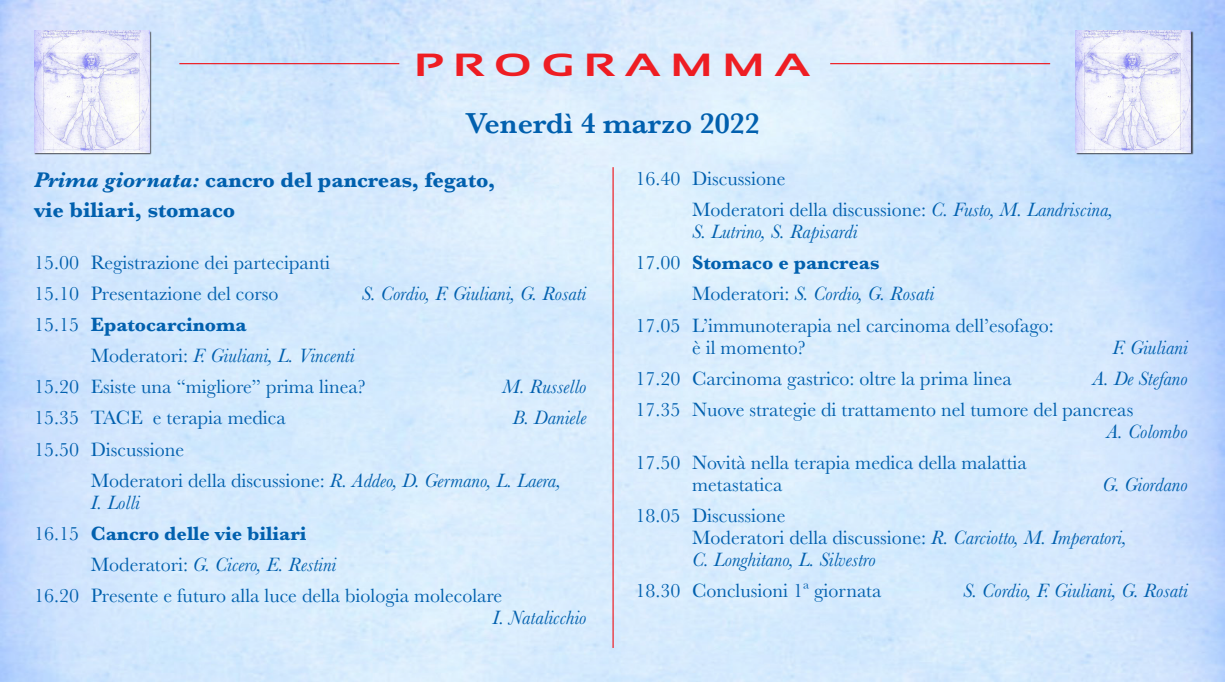
<style>
.page{position:relative;width:1225px;height:682px;background:#fff}
.page>*{position:absolute;margin:0;border:0;box-sizing:border-box;transform-origin:0 0}
.Normale{font:700 32px "Sansation";letter-spacing:.2em;color:#ee1d23;scale:1.5 1}
.Normale-2{font:600 30px "Baskerville";color:#0160ae}
.Normale-3{font:700 22px "Baskerville";color:#0160ae}
.Normale-4{font:20px "Baskerville";color:#0160ae}
.Normale-5{font:italic 20px "Baskerville";color:#0160ae}
.Normale-6{font:700 20px "Baskerville";color:#0160ae}
.s1{font-style:italic}
.s2{font-weight:400}
.s3{font-style:normal}
</style>
<div class="page">
<img style="left:0;top:0;width:1225px;height:681px">
<div style="left:34px;top:31px;width:118px;height:124px;background:#231f20;opacity:.75"></div>
<img style="left:34px;top:30px;width:116px;height:122px">
<div style="left:1076px;top:31px;width:117px;height:124px;background:#231f20;opacity:.75"></div>
<img style="left:1075px;top:30px;width:116px;height:122px">
<hr style="left:179px;top:63px;width:220px;height:1px;background:#ee1d23">
<hr style="left:830px;top:63px;width:220px;height:1px;background:#ee1d23">
<hr style="left:612px;top:167px;width:2px;height:480px;background:#ee1d23">
<p class="Normale" style="left:414px;top:47px;width:266px">PROGRAMMA</p>
<p class="Normale-2" style="left:465px;top:102px;width:296px">Venerdì 4 marzo 2022</p>
<p class="Normale-4" style="left:635px;top:166px;width:152px">16.40 Discussione</p>
<p class="Normale-4" style="left:692px;top:197px;width:423px">Moderatori della discussione: <span class="s1">C. Fusto, M. Landriscina,</span></p>
<p class="Normale-5" style="left:692px;top:218px;width:167px">S. Lutrino, S. Rapisardi</p>
<p class="Normale-6" style="left:635px;top:249px;width:246px"><span class="s2">17.00</span> Stomaco e pancreas</p>
<p class="Normale-5" style="left:692px;top:280px;width:244px"><span class="s3">Moderatori:</span> S. Cordio, G. Rosati</p>
<p class="Normale-4" style="left:635px;top:312px;width:420px">17.05 L’immunoterapia nel carcinoma dell’esofago:</p>
<p class="Normale-4" style="left:692px;top:334px;width:115px">è il momento?</p>
<p class="Normale-5" style="left:1113px;top:334px;width:77px">F. Giuliani</p>
<p class="Normale-4" style="left:635px;top:365px;width:378px">17.20 Carcinoma gastrico: oltre la prima linea</p>
<p class="Normale-5" style="left:1093px;top:365px;width:97px">A. De Stefano</p>
<p class="Normale-4" style="left:635px;top:396px;width:499px">17.35 Nuove strategie di trattamento nel tumore del pancreas</p>
<p class="Normale-5" style="left:1107px;top:418px;width:83px">A. Colombo</p>
<p class="Normale-4" style="left:635px;top:449px;width:393px">17.50 Novità nella terapia medica della malattia</p>
<p class="Normale-4" style="left:692px;top:471px;width:92px">metastatica</p>
<p class="Normale-5" style="left:1103px;top:471px;width:87px">G. Giordano</p>
<p class="Normale-4" style="left:635px;top:502px;width:152px">18.05 Discussione</p>
<p class="Normale-4" style="left:692px;top:524px;width:436px">Moderatori della discussione: <span class="s1">R. Carciotto, M. Imperatori,</span></p>
<p class="Normale-5" style="left:692px;top:546px;width:185px">C. Longhitano, L. Silvestro</p>
<p class="Normale-4" style="left:635px;top:577px;width:248px">18.30 Conclusioni 1ª giornata</p>
<p class="Normale-5" style="left:963px;top:577px;width:226px">S. Cordio, F. Giuliani, G. Rosati</p>
<p class="Normale-3" style="left:34px;top:164px;width:463px"><span class="s1">Prima giornata:</span> cancro del pancreas, fegato,</p>
<p class="Normale-3" style="left:34px;top:194px;width:203px">vie biliari, stomaco</p>
<p class="Normale-4" style="left:34px;top:250px;width:298px">15.00 Registrazione dei partecipanti</p>
<p class="Normale-4" style="left:34px;top:281px;width:246px">15.10 Presentazione del corso</p>
<p class="Normale-5" style="left:362px;top:280px;width:226px">S. Cordio, F. Giuliani, G. Rosati</p>
<p class="Normale-6" style="left:34px;top:310px;width:214px"><span class="s2">15.15</span> Epatocarcinoma</p>
<p class="Normale-5" style="left:91px;top:342px;width:265px"><span class="s3">Moderatori:</span> F. Giuliani, L. Vincenti</p>
<p class="Normale-4" style="left:34px;top:374px;width:333px">15.20 Esiste una “migliore” prima linea?</p>
<p class="Normale-5" style="left:503px;top:373px;width:85px">M. Russello</p>
<p class="Normale-4" style="left:34px;top:405px;width:253px">15.35 TACE e terapia medica</p>
<p class="Normale-5" style="left:513px;top:404px;width:75px">B. Daniele</p>
<p class="Normale-4" style="left:34px;top:436px;width:152px">15.50 Discussione</p>
<p class="Normale-4" style="left:91px;top:467px;width:472px">Moderatori della discussione: <span class="s1">R. Addeo, D. Germano, L. Laera,</span></p>
<p class="Normale-5" style="left:91px;top:488px;width:51px">I. Lolli</p>
<p class="Normale-6" style="left:34px;top:519px;width:274px"><span class="s2">16.15</span> Cancro delle vie biliari</p>
<p class="Normale-5" style="left:91px;top:551px;width:247px"><span class="s3">Moderatori:</span> G. Cicero, E. Restini</p>
<p class="Normale-4" style="left:34px;top:582px;width:470px">16.20 Presente e futuro alla luce della biologia molecolare</p>
<p class="Normale-5" style="left:493px;top:604px;width:95px">I. Natalicchio</p>
</div>
